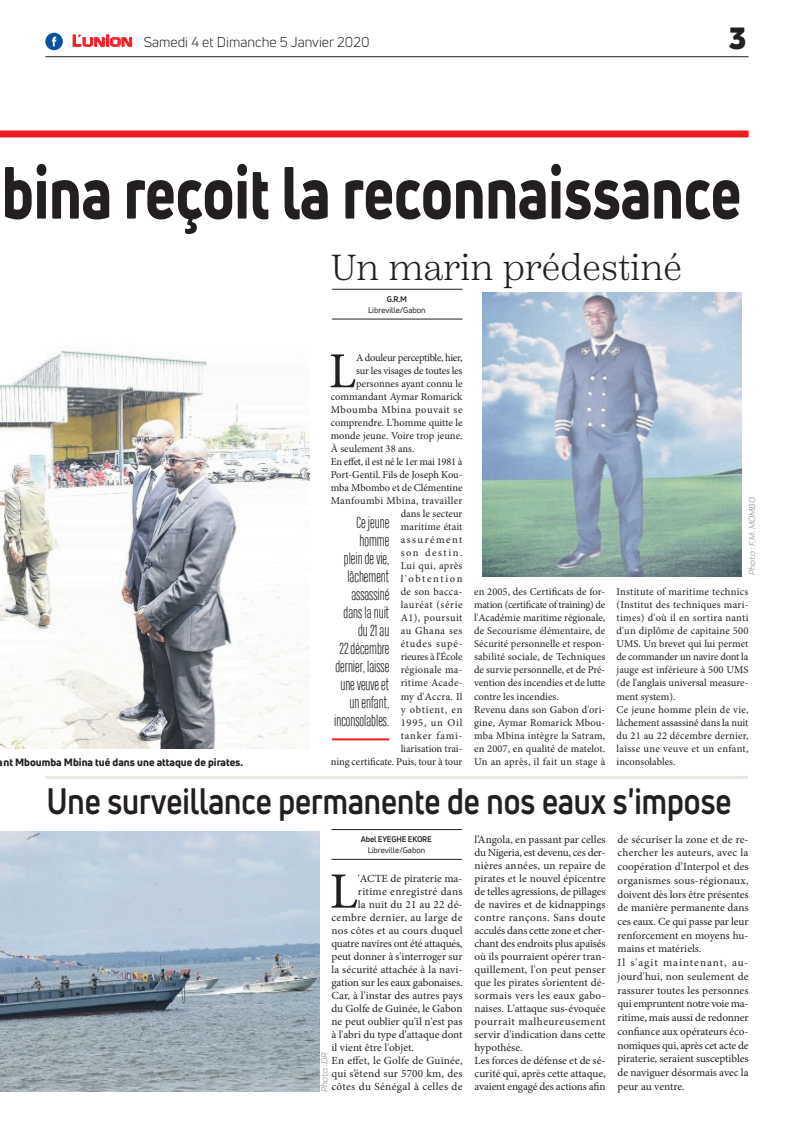
<style>
.page{position:relative;width:794px;height:1129px;background:#fff}
.page>*{position:absolute;margin:0;border:0;box-sizing:border-box;transform-origin:0 0}
.t1{font:800 72px "Uni Neue";color:#231f20;scale:.8 1}
.t2{font:50.9px "Minion Pro";color:#231f20}
.t3{font:50.5px "Minion Pro";color:#231f20}
.t4{font:700 36px "Uni Neue";color:#231f20;scale:.85 1}
.t5{font:300 36px "Scotch Text";color:#231f20}
.t6{font:900 30px "Uni Neue";color:#231f20}
.t7{font:300 15px/18px "Heading Compressed Pro";color:#231f20;text-align:right;scale:.9 1}
.t8{font:14px "Uni Neue";color:#231f20}
.t9{font:10.9px/13px "Minion Pro";color:#231f20}
.t10{font:10.9px "Minion Pro";letter-spacing:.03em;color:#231f20}
.t11{font:10.9px "Minion Pro";letter-spacing:-.02em;color:#231f20}
.t12{font:10.9px "Minion Pro";letter-spacing:.025em;color:#231f20}
.t13{font:10.5px/13px "Minion Pro";letter-spacing:.005em;color:#231f20}
.t14{font:10.5px "Minion Pro";letter-spacing:-.02em;color:#231f20}
.t15{font:800 10.5px "Uni Neue";color:#231f20}
.t16{font:10.5px "Minion Pro";letter-spacing:.035em;color:#231f20}
.t17{font:10.5px "Minion Pro";letter-spacing:.05em;color:#231f20}
.t18{font:10.5px "Minion Pro";letter-spacing:-.025em;color:#231f20}
.t19{font:10.5px "Minion Pro";letter-spacing:-.015em;color:#231f20}
.t20{font:10.5px "Minion Pro";letter-spacing:.03em;color:#231f20}
.t21{font:10.5px "Minion Pro";letter-spacing:.075em;color:#231f20}
.t22{font:10.5px "Minion Pro";letter-spacing:.145em;color:#231f20}
.t23{font:10.5px "Minion Pro";letter-spacing:.055em;color:#231f20}
.t24{font:10.5px "Minion Pro";letter-spacing:.025em;color:#231f20}
.t25{font:10.5px "Minion Pro";letter-spacing:.04em;color:#231f20}
.t26{font:10.5px "Minion Pro";letter-spacing:.155em;color:#231f20}
.t27{font:10.5px "Minion Pro";letter-spacing:.07em;color:#231f20}
.t28{font:10.5px "Minion Pro";letter-spacing:.08em;color:#231f20}
.t29{font:italic 9px "Praktika";color:#818386}
.t30{font:8px "Uni Neue";color:#231f20}
.t31{font:700 8px "Uni Neue";letter-spacing:-.02em;color:#231f20}
.s1{font-family:"Eurostile";font-weight:600;font-size:15px;color:#ee1d23}
.s2{font-family:"Eurostile";font-weight:600;font-size:11.4px;color:#ee1d23}
</style>
<div class="page">
<hr style="left:45px;top:56px;width:703px;height:1px;background:#231f20">
<div style="left:0;top:130px;width:748px;height:7px;background:#ee1d23"></div>
<img style="left:0;top:350px;width:309px;height:398px">
<img style="left:0;top:831px;width:320px;height:260px">
<img style="left:482px;top:292px;width:259px;height:285px">
<svg style="left:72px;top:34px;width:60px;height:13px"></svg>
<div style="left:45px;top:33px;width:18px;height:17px;background:#08549e;border-radius:50%"></div>
<svg style="left:52px;top:37px;width:4px;height:9px"></svg>
<hr style="left:332px;top:318px;width:130px;height:1px;background:#231f20">
<hr style="left:332px;top:289px;width:130px;height:1px;background:#231f20">
<hr style="left:332px;top:738px;width:57px;height:2px;background:#ee1d23">
<hr style="left:45px;top:775px;width:703px;height:3px;background:#e7e8e2">
<hr style="left:331px;top:858px;width:131px;height:1px;background:#231f20">
<hr style="left:331px;top:829px;width:131px;height:1px;background:#231f20">
<p class="t8" style="left:72px;top:33px;width:299px"><span class="s1">L</span><span class="s2">UNION</span> Samedi 4 et Dimanche 5 Janvier 2020</p>
<h3 class="t6" style="left:729px;top:17px;width:19px">3</h3>
<h1 class="t1" style="left:2px;top:144px;width:925px">bina reçoit la reconnaissance</h1>
<p class="t15" style="left:-2px;top:755px;width:247px">ant Mboumba Mbina tué dans une attaque de pirates.</p>
<h3 class="t5" style="left:331px;top:246px;width:353px">Un marin prédestiné</h3>
<p class="t31" style="left:387px;top:294px;width:22px">G.R.M</p>
<p class="t30" style="left:368px;top:305px;width:59px">Libreville/Gabon</p>
<h3 class="t3" style="left:329px;top:337px;width:29px">L</h3>
<p class="t18" style="left:356px;top:351px;width:108px">A douleur perceptible, hier,</p>
<p class="t19" style="left:356px;top:364px;width:108px">sur les visages de toutes les</p>
<p class="t13" style="left:356px;top:377px;width:108px">personnes ayant connu le</p>
<p class="t13" style="left:331px;top:390px;width:133px">commandant Aymar Romarick</p>
<p class="t17" style="left:331px;top:403px;width:133px">Mboumba Mbina pouvait se</p>
<p class="t13" style="left:331px;top:416px;width:133px">comprendre. L'homme quitte le</p>
<p class="t13" style="left:331px;top:429px;width:133px">monde jeune. Voire trop jeune.</p>
<p class="t13" style="left:331px;top:442px;width:85px">À seulement 38 ans.</p>
<p class="t14" style="left:331px;top:455px;width:133px">En effet, il est né le 1er mai 1981 à</p>
<p class="t13" style="left:331px;top:468px;width:133px">Port-Gentil. Fils de Joseph Kou-</p>
<p class="t13" style="left:331px;top:481px;width:133px">mba Mbombo et de Clémentine</p>
<p class="t16" style="left:331px;top:494px;width:133px">Manfoumbi Mbina, travailler</p>
<p class="t13" style="left:401px;top:507px;width:63px">dans le secteur</p>
<p class="t13" style="left:401px;top:520px;width:63px">maritime était</p>
<p class="t22" style="left:401px;top:533px;width:63px">assurément</p>
<p class="t22" style="left:401px;top:546px;width:63px">son destin.</p>
<p class="t24" style="left:401px;top:559px;width:63px">Lui qui, après</p>
<p class="t26" style="left:401px;top:572px;width:63px">l'obtention</p>
<p class="t16" style="left:401px;top:585px;width:63px">de son bacca-</p>
<p class="t23" style="left:401px;top:598px;width:63px">lauréat (série</p>
<p class="t25" style="left:401px;top:611px;width:63px">A1), poursuit</p>
<p class="t17" style="left:401px;top:624px;width:63px">au Ghana ses</p>
<p class="t21" style="left:401px;top:637px;width:63px">études supé-</p>
<p class="t14" style="left:401px;top:650px;width:63px">rieures à l'École</p>
<p class="t20" style="left:401px;top:663px;width:63px">régionale ma-</p>
<p class="t20" style="left:401px;top:676px;width:63px">ritime Acade-</p>
<p class="t13" style="left:401px;top:689px;width:63px">my d'Accra. Il</p>
<p class="t27" style="left:401px;top:702px;width:63px">y obtient, en</p>
<p class="t21" style="left:401px;top:715px;width:63px">1995, un Oil</p>
<p class="t28" style="left:401px;top:728px;width:63px">tanker fami-</p>
<p class="t13" style="left:401px;top:741px;width:63px">liarisation trai-</p>
<p class="t13" style="left:331px;top:754px;width:133px">ning certificate. Puis, tour à tour</p>
<h3 class="t7" style="left:334px;top:515px;width:63px">Ce jeune homme<br>plein de vie, lâchement assassiné dans la nuit du 21 au<br>22 décembre dernier, laisse une veuve et un enfant, inconsolables.</h3>
<p class="t29" style="left:745px;top:574px;width:79px;rotate:-90deg">Photo : F. M. MOMBO</p>
<p class="t13" style="left:474px;top:585px;width:133px">en 2005, des Certificats de for&shy;mation (certificate of training) de l'Académie maritime régionale, de Secourisme élémentaire, de<br>Sécurité personnelle et respon&shy;sabilité sociale, de Techniques de survie personnelle, et de Pré&shy;vention des incendies et de lutte contre les incendies.<br>Revenu dans son Gabon d'ori&shy;gine, Aymar Romarick Mbou&shy;mba Mbina intègre la Satram, en 2007, en qualité de matelot.<br>Un an après, il fait un stage à</p>
<p class="t13" style="left:616px;top:585px;width:133px">Institute of maritime technics (Institut des techniques mari&shy;times) d'où il en sortira nanti d'un diplôme de capitaine 500<br>UMS. Un brevet qui lui permet de commander un navire dont la jauge est inférieure à 500 UMS (de l'anglais universal measure&shy;ment system).<br>Ce jeune homme plein de vie, lâchement assassiné dans la nuit du 21 au 22 décembre dernier, laisse une veuve et un enfant, inconsolables.</p>
<h3 class="t4" style="left:46px;top:778px;width:807px">Une surveillance permanente de nos eaux s'impose</h3>
<p class="t31" style="left:361px;top:834px;width:72px">Abel EYEGHE EKORE</p>
<p class="t30" style="left:368px;top:845px;width:59px">Libreville/Gabon</p>
<p class="t9" style="left:474px;top:832px;width:133px">l’Angola, en passant par celles du Nigeria, est devenu, ces der&shy;nières années, un repaire de pirates et le nouvel épicentre de telles agressions, de pillages de navires et de kidnappings contre rançons. Sans doute acculés dans cette zone et cher&shy;chant des endroits plus apaisés où ils pourraient opérer tran&shy;quillement, l'on peut penser que les pirates s’orientent dé&shy;sormais vers les eaux gabo&shy;naises. L'attaque sus-évoquée pourrait malheureusement servir d'indication dans cette hypothèse.<br>Les forces de défense et de sé&shy;curité qui, après cette attaque, avaient engagé des actions afin</p>
<p class="t9" style="left:617px;top:832px;width:133px;line-height:13.7px">de sécuriser la zone et de re&shy;chercher les auteurs, avec la coopération d’Interpol et des organismes sous-régionaux, doivent dès lors être présentes de manière permanente dans ces eaux. Ce qui passe par leur renforcement en moyens hu&shy;mains et matériels.<br>Il s'agit maintenant, au&shy;jourd'hui, non seulement de rassurer toutes les personnes qui empruntent notre voie ma&shy;ritime, mais aussi de redonner confiance aux opérateurs éco&shy;nomiques qui, après cet acte de piraterie, seraient susceptibles de naviguer désormais avec la peur au ventre.</p>
<h2 class="t2" style="left:330px;top:857px;width:30px">L</h2>
<p class="t9" style="left:358px;top:871px;width:106px">'ACTE de piraterie ma-</p>
<p class="t12" style="left:358px;top:883px;width:106px">ritime enregistré dans</p>
<p class="t9" style="left:358px;top:897px;width:106px">la nuit du 21 au 22 dé-</p>
<p class="t10" style="left:331px;top:909px;width:132px">cembre dernier, au large de</p>
<p class="t9" style="left:331px;top:923px;width:132px">nos côtes et au cours duquel</p>
<p class="t11" style="left:331px;top:935px;width:132px">quatre navires ont été attaqués,</p>
<p class="t9" style="left:331px;top:949px;width:132px">peut donner à s'interroger sur</p>
<p class="t9" style="left:331px;top:962px;width:132px">la sécurité attachée à la navi-</p>
<p class="t9" style="left:331px;top:975px;width:133px">gation sur les eaux gabonaises.</p>
<p class="t9" style="left:331px;top:988px;width:132px">Car, à l'instar des autres pays</p>
<p class="t9" style="left:331px;top:1001px;width:132px">du Golfe de Guinée, le Gabon</p>
<p class="t9" style="left:331px;top:1014px;width:132px">ne peut oublier qu'il n'est pas</p>
<p class="t9" style="left:331px;top:1027px;width:133px">à l'abri du type d'attaque dont</p>
<p class="t9" style="left:331px;top:1040px;width:84px">il vient être l'objet.</p>
<p class="t9" style="left:331px;top:1053px;width:133px">En effet, le Golfe de Guinée,</p>
<p class="t9" style="left:331px;top:1066px;width:132px">qui s’étend sur 5700 km, des</p>
<p class="t10" style="left:331px;top:1078px;width:133px">côtes du Sénégal à celles de</p>
<p class="t29" style="left:318px;top:1091px;width:41px;rotate:-90deg">Photo : DR</p>
</div>
